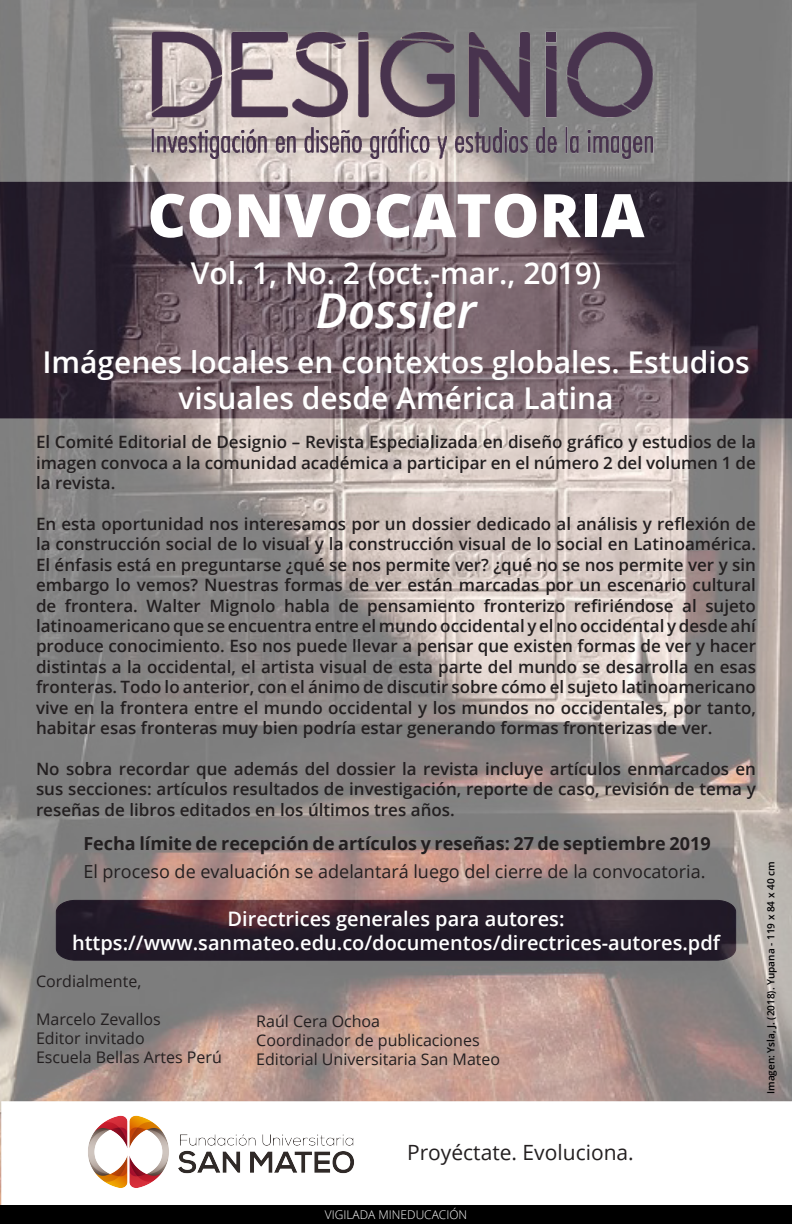
<style>
.page{position:relative;width:792px;height:1224px;background:#fff}
.page>*{position:absolute;margin:0;border:0;box-sizing:border-box;transform-origin:0 0}
.t1{font:800 60px "Open Sans";color:#fff}
.t2{font:italic 600 48px "Open Sans";color:#fff}
.t3{font:600 30px/36px "Open Sans";color:#fff;text-align:center}
.t4{font:21px "Open Sans";color:#231f20}
.t5{font:600 20px "Open Sans";color:#fff}
.t6{font:18px "Open Sans";color:#231f20}
.t7{font:700 18px "Open Sans";color:#231f20}
.t8{font:600 17px/20.4px "Open Sans";color:#231f20;text-align:justify}
.t9{font:16px "Open Sans";color:#231f20}
.t10{font:300 12px "Open Sans";color:#fff}
.t11{font:600 10px "Open Sans";color:#000001}
</style>
<div class="page">
<img style="left:0;top:0;width:792px;height:1205px">
<div style="left:2px;top:1102px;width:790px;height:122px;background:#fff"></div>
<img style="left:59px;top:1101px;width:323px;height:87px">
<div style="left:0;top:1205px;width:792px;height:19px;background:#000"></div>
<img style="left:105px;top:12px;width:595px;height:158px">
<p class="t1" style="left:147px;top:170px;width:499px">CONVOCATORIA</p>
<p class="t3" style="left:191px;top:254px;width:412px">Vol. 1, No. 2 (oct.-mar., 2019)</p>
<p class="t2" style="left:316px;top:278px;width:162px">Dossier</p>
<p class="t3" style="left:42px;top:343px;width:709px">Imágenes locales en contextos globales. Estudios visuales desde América Latina</p>
<p class="t8" style="left:36px;top:432px;width:722px">El Comité Editorial de Designio – Revista Especializada en diseño gráfico y estudios de la imagen convoca a la comunidad académica a participar en el número 2 del volumen 1 de la revista.</p>
<p class="t8" style="left:36px;top:513px;width:722px">En esta oportunidad nos interesamos por un dossier dedicado al análisis y reflexión de la construcción social de lo visual y la construcción visual de lo social en Latinoamérica.<br>El énfasis está en preguntarse ¿qué se nos permite ver? ¿qué no se nos permite ver y sin embargo lo vemos? Nuestras formas de ver están marcadas por un escenario cultural de frontera. Walter Mignolo habla de pensamiento fronterizo refiriéndose al sujeto latinoamericano que se encuentra entre el mundo occidental y el no occidental y desde ahí produce conocimiento. Eso nos puede llevar a pensar que existen formas de ver y hacer distintas a la occidental, el artista visual de esta parte del mundo se desarrolla en esas fronteras. Todo lo anterior, con el ánimo de discutir sobre cómo el sujeto latinoamericano vive en la frontera entre el mundo occidental y los mundos no occidentales, por tanto, habitar esas fronteras muy bien podría estar generando formas fronterizas de ver.</p>
<p class="t8" style="left:36px;top:758px;width:722px">No sobra recordar que además del dossier la revista incluye artículos enmarcados en sus secciones: artículos resultados de investigación, reporte de caso, revisión de tema y reseñas de libros editados en los últimos tres años.</p>
<p class="t7" style="left:83px;top:831px;width:629px">Fecha límite de recepción de artículos y reseñas: 27 de septiembre 2019</p>
<p class="t6" style="left:83px;top:859px;width:624px">El proceso de evaluación se adelantará luego del cierre de la convocatoria.</p>
<p class="t5" style="left:227px;top:905px;width:339px">Directrices generales para autores:</p>
<p class="t5" style="left:72px;top:929px;width:650px">https://www.sanmateo.edu.co/documentos/directrices-autores.pdf</p>
<p class="t9" style="left:36px;top:970px;width:107px">Cordialmente,</p>
<p class="t9" style="left:36px;top:1008px;width:126px">Marcelo Zevallos</p>
<p class="t9" style="left:36px;top:1027px;width:110px">Editor invitado</p>
<p class="t9" style="left:36px;top:1047px;width:187px">Escuela Bellas Artes Perú</p>
<p class="t9" style="left:256px;top:1010px;width:125px">Raúl Cera Ochoa</p>
<p class="t9" style="left:256px;top:1029px;width:225px">Coordinador de publicaciones</p>
<p class="t9" style="left:256px;top:1048px;width:245px">Editorial Universitaria San Mateo</p>
<p class="t11" style="left:764px;top:1094px;width:234px;rotate:-90deg">Imagen: Ysla, J. (2018). Yupana - 119 x 84 x 40 cm</p>
<p class="t4" style="left:407px;top:1138px;width:228px">Proyéctate. Evoluciona.</p>
<p class="t10" style="left:325px;top:1207px;width:144px">VIGILADA MINEDUCACIÓN</p>
</div>
